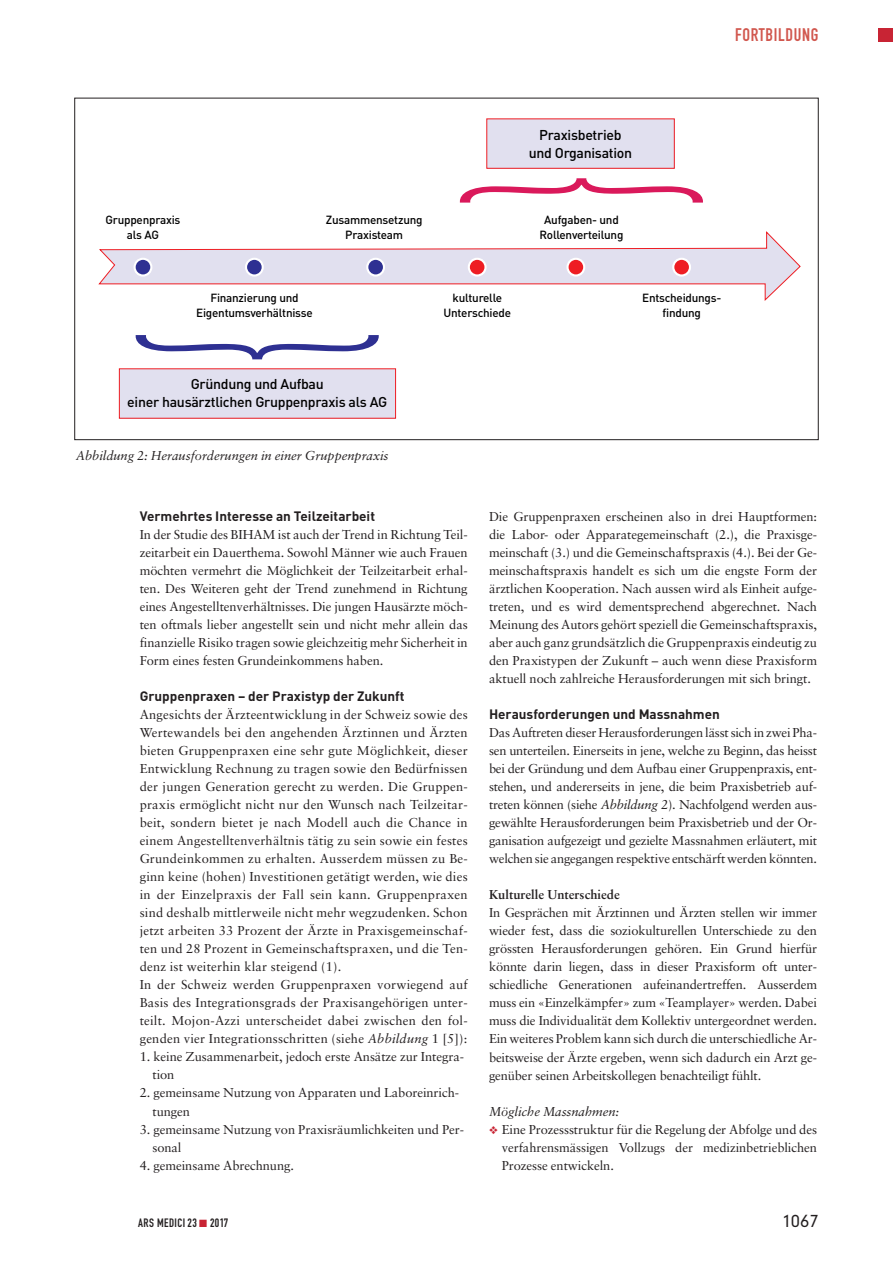
<style>
.page{position:relative;width:893px;height:1263px;background:#fff}
.page>*{position:absolute;margin:0;border:0;box-sizing:border-box;transform-origin:0 0}
.t1{font:18px "DIN Engschrift";letter-spacing:.035em;color:#d1574e}
.t2{font:300 16.5px "DIN Neuzeit Grotesk";color:#231f20}
.t3{font:500 14.1px/18.3px "DIN";letter-spacing:-.02em;color:#000;text-align:center}
.t4{font:700 13.5px "DIN";color:#231f20}
.t5{font:12.9px/18px "Sabon";letter-spacing:.015em;color:#231f20;text-align:justify}
.t6{font:12.9px/18px "Sabon";letter-spacing:-.005em;color:#231f20}
.t7{font:italic 12.9px "Sabon";letter-spacing:-.005em;color:#231f20}
.t8{font:700 12.9px "Sabon";color:#231f20}
.t9{font:12px "DIN Engschrift";letter-spacing:.035em;color:#231f20}
.t10{font:500 11.7px/15.5px "DIN";letter-spacing:-.02em;color:#000;text-align:center}
.s1{font-style:italic}
.s2{color:#c82434}
</style>
<div class="page">
<div style="left:878px;top:28px;width:15px;height:14px;background:#c82434"></div>
<div style="left:487px;top:119px;width:187px;height:49px;background:#e1e0ef"></div>
<div style="left:486px;top:119px;width:189px;height:50px;border:1px solid #ee1d23"></div>
<div style="left:119px;top:369px;width:277px;height:49px;background:#e1e0ef"></div>
<svg style="left:98px;top:231px;width:703px;height:70px"></svg>
<div style="left:135px;top:259px;width:16px;height:16px;background:#2e3092;border-radius:50%"></div>
<div style="left:134px;top:258px;width:18px;height:19px;border:2px solid #fff;border-radius:50%"></div>
<div style="left:246px;top:259px;width:17px;height:16px;background:#2e3092;border-radius:50%"></div>
<div style="left:245px;top:258px;width:19px;height:19px;border:2px solid #fff;border-radius:50%"></div>
<div style="left:367px;top:259px;width:17px;height:16px;background:#2e3092;border-radius:50%"></div>
<div style="left:366px;top:258px;width:19px;height:19px;border:2px solid #fff;border-radius:50%"></div>
<div style="left:469px;top:259px;width:16px;height:16px;background:#ee1d23;border-radius:50%"></div>
<div style="left:468px;top:258px;width:19px;height:19px;border:2px solid #fff;border-radius:50%"></div>
<svg style="left:567px;top:259px;width:17px;height:16px"></svg>
<div style="left:566px;top:258px;width:19px;height:19px;border:2px solid #fff;border-radius:50%"></div>
<div style="left:673px;top:259px;width:17px;height:16px;background:#ee1d23;border-radius:50%"></div>
<div style="left:672px;top:258px;width:19px;height:19px;border:2px solid #fff;border-radius:50%"></div>
<svg style="left:136px;top:335px;width:243px;height:24px"></svg>
<svg style="left:460px;top:178px;width:243px;height:25px"></svg>
<h1 class="t1" style="left:735px;top:28px;width:85px">FORTBILDUNG</h1>
<p class="t3" style="left:529px;top:126px;width:105px">Praxisbetrieb und Organisation</p>
<p class="t10" style="left:105px;top:212px;width:76px">Gruppenpraxis als AG</p>
<p class="t10" style="left:326px;top:212px;width:98px">Zusammensetzung<br>Praxisteam</p>
<p class="t10" style="left:540px;top:212px;width:85px">Aufgaben- und<br>Rollenverteilung</p>
<p class="t10" style="left:196px;top:290px;width:118px">Finanzierung und<br>Eigentumsverhältnisse</p>
<p class="t10" style="left:443px;top:290px;width:69px">kulturelle<br>Unterschiede</p>
<p class="t10" style="left:642px;top:290px;width:81px">Entscheidungs&shy;findung</p>
<p class="t3" style="left:127px;top:375px;width:261px">Gründung und Aufbau<br>einer hausärztlichen Gruppenpraxis als AG</p>
<p class="t7" style="left:76px;top:450px;width:314px">Abbildung 2: Herausforderungen in einer Gruppenpraxis</p>
<p class="t4" style="left:140px;top:509px;width:237px">Vermehrtes Interesse an Teilzeitarbeit</p>
<p class="t5" style="left:140px;top:527px;width:330px">In der Studie des BIHAM ist auch der Trend in Richtung Teil&shy;zeitarbeit ein Dauerthema. Sowohl Männer wie auch Frauen möchten vermehrt die Möglichkeit der Teilzeitarbeit erhal&shy;ten. Des Weiteren geht der Trend zunehmend in Richtung eines Angestelltenverhältnisses. Die jungen Hausärzte möch&shy;ten oftmals lieber angestellt sein und nicht mehr allein das finanzielle Risiko tragen sowie gleichzeitig mehr Sicherheit in Form eines festen Grundeinkommens haben.</p>
<p class="t4" style="left:140px;top:689px;width:266px">Gruppenpraxen – der Praxistyp der Zukunft</p>
<p class="t5" style="left:140px;top:707px;width:330px;text-align:left">Angesichts der Ärzteentwicklung in der Schweiz sowie des Wertewandels bei den angehenden Ärztinnen und Ärzten bieten Gruppenpraxen eine sehr gute Möglichkeit, dieser Entwicklung Rechnung zu tragen sowie den Bedürfnissen der jungen Generation gerecht zu werden. Die Gruppen&shy;praxis ermöglicht nicht nur den Wunsch nach Teilzeitar&shy;beit, sondern bietet je nach Modell auch die Chance in einem Angestelltenverhältnis tätig zu sein sowie ein festes Grundeinkommen zu erhalten. Ausserdem müssen zu Be&shy;ginn keine (hohen) Investitionen getätigt werden, wie dies in der Einzelpraxis der Fall sein kann. Gruppenpraxen sind deshalb mittlerweile nicht mehr wegzudenken. Schon jetzt arbeiten 33 Prozent der Ärzte in Praxisgemeinschaf&shy;ten und 28 Prozent in Gemeinschaftspraxen, und die Ten&shy;denz ist weiterhin klar steigend (1).<br>In der Schweiz werden Gruppenpraxen vorwiegend auf Basis des Integrationsgrads der Praxisangehörigen unter&shy;teilt. Mojon-Azzi unterscheidet dabei zwischen den fol&shy;genden vier Integrationsschritten (siehe <span class="s1">Abbildung</span> 1 [5]):</p>
<p class="t6" style="left:152px;top:1049px;width:313px;text-indent:-13px">1. keine Zusammenarbeit, jedoch erste Ansätze zur Integra&shy;tion</p>
<p class="t6" style="left:152px;top:1085px;width:308px;text-indent:-13px">2. gemeinsame Nutzung von Apparaten und Laboreinrich&shy;tungen</p>
<p class="t6" style="left:152px;top:1121px;width:313px;text-indent:-13px">3. gemeinsame Nutzung von Praxisräumlichkeiten und Per&shy;sonal</p>
<p class="t6" style="left:140px;top:1157px;width:156px">4. gemeinsame Abrechnung.</p>
<p class="t5" style="left:489px;top:509px;width:330px">Die Gruppenpraxen erscheinen also in drei Hauptformen: die Labor- oder Apparategemeinschaft (2.), die Praxisge&shy;meinschaft (3.) und die Gemeinschaftspraxis (4.). Bei der Ge&shy;meinschaftspraxis handelt es sich um die engste Form der ärztlichen Kooperation. Nach aussen wird als Einheit aufge&shy;treten, und es wird dementsprechend abgerechnet. Nach Meinung des Autors gehört speziell die Gemeinschaftspraxis, aber auch ganz grundsätzlich die Gruppenpraxis eindeutig zu den Praxistypen der Zukunft – auch wenn diese Praxisform aktuell noch zahlreiche Herausforderungen mit sich bringt.</p>
<p class="t4" style="left:489px;top:707px;width:232px">Herausforderungen und Massnahmen</p>
<p class="t5" style="left:489px;top:725px;width:330px">Das Auftreten dieser Herausforderungen lässt sich in zwei Pha&shy;sen unterteilen. Einerseits in jene, welche zu Beginn, das heisst bei der Gründung und dem Aufbau einer Gruppenpraxis, ent&shy;stehen, und andererseits in jene, die beim Praxisbetrieb auf&shy;treten können (siehe <span class="s1">Abbildung 2</span>). Nachfolgend werden aus&shy;gewählte Herausforderungen beim Praxisbetrieb und der Or&shy;ganisation aufgezeigt und gezielte Massnahmen erläutert, mit welchen sie angegangen respektive entschärft werden könnten.</p>
<p class="t8" style="left:489px;top:890px;width:132px">Kulturelle Unterschiede</p>
<p class="t5" style="left:489px;top:905px;width:330px">In Gesprächen mit Ärztinnen und Ärzten stellen wir immer wieder fest, dass die soziokulturellen Unterschiede zu den grössten Herausforderungen gehören. Ein Grund hierfür könnte darin liegen, dass in dieser Praxisform oft unter&shy;schiedliche Generationen aufeinandertreffen. Ausserdem muss ein «Einzelkämpfer» zum «Teamplayer» werden. Dabei muss die Individualität dem Kollektiv untergeordnet werden.<br>Ein weiteres Problem kann sich durch die unterschiedliche Ar&shy;beitsweise der Ärzte ergeben, wenn sich dadurch ein Arzt ge&shy;genüber seinen Arbeitskollegen benachteiligt fühlt.</p>
<p class="t7" style="left:489px;top:1106px;width:132px">Mögliche Massnahmen:</p>
<p class="t5" style="left:502px;top:1121px;width:317px;text-indent:-13px"><span class="s2">❖</span> Eine Prozessstruktur für die Regelung der Abfolge und des verfahrensmässigen Vollzugs der medizinbetrieblichen Prozesse entwickeln.</p>
<p class="t9" style="left:138px;top:1218px;width:92px">ARS MEDICI23 <span class="s2">■</span> 2017</p>
<p class="t2" style="left:784px;top:1214px;width:37px">1067</p>
</div>
